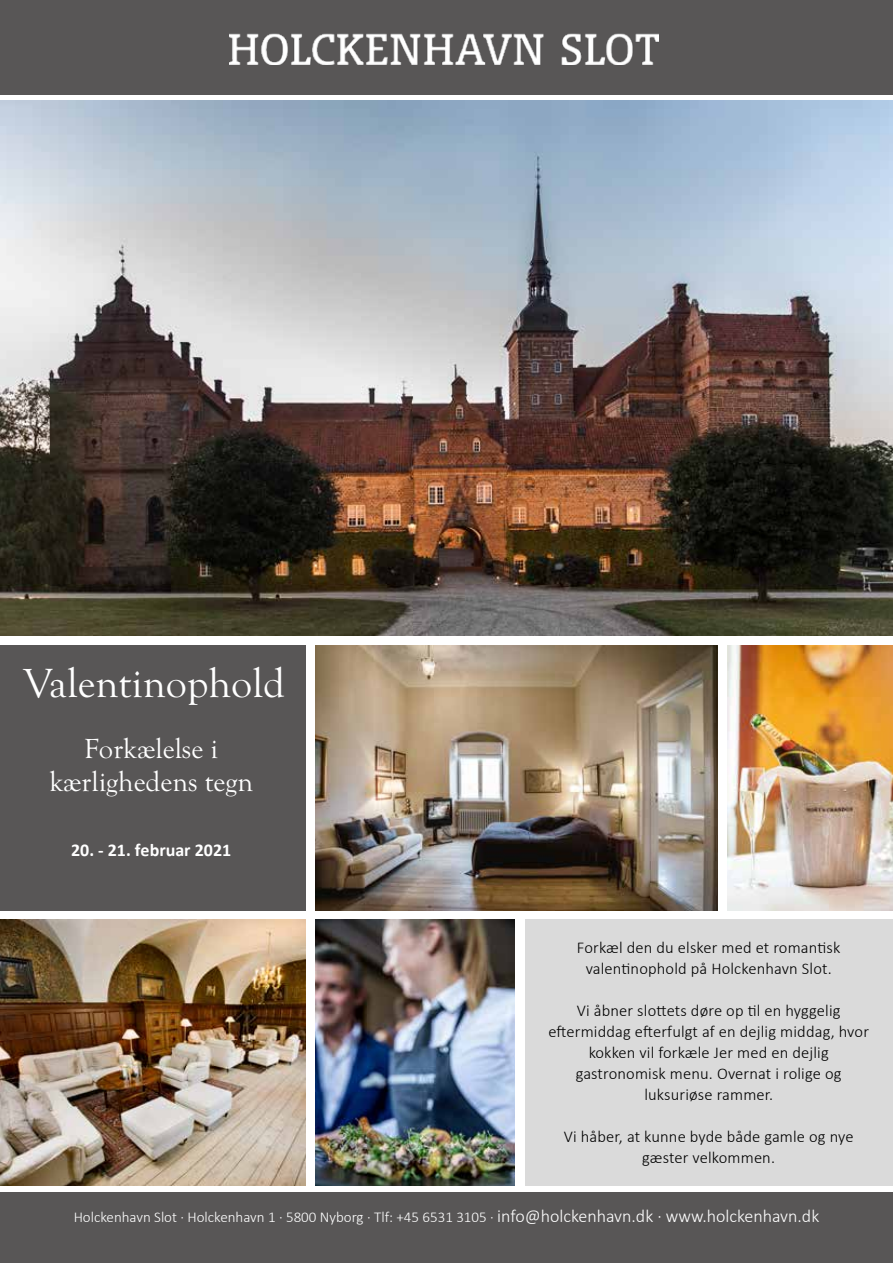
<style>
.page{position:relative;width:893px;height:1263px;background:#fff}
.page>*{position:absolute;margin:0;border:0;box-sizing:border-box;transform-origin:0 0}
.t1{font:42px "Goudy Old Sty";color:#fff}
.t2{font:28.5px/33px "Goudy Old Sty";color:#fff;text-align:center}
.t3{font:700 18px "Calibri";color:#fff}
.t4{font:300 16.5px/21px "Calibri";letter-spacing:.01em;color:#000;text-align:center}
.t5{font:300 15px "Calibri";color:#fff}
.s1{font-size:18px}
</style>
<div class="page">
<div style="left:0;top:1193px;width:893px;height:70px;background:#585656"></div>
<div style="left:0;top:645px;width:305px;height:266px;background:#585656"></div>
<div style="left:0;top:0;width:893px;height:94px;background:#585656"></div>
<div style="left:526px;top:919px;width:367px;height:267px;background:#dadada"></div>
<img style="left:230px;top:33px;width:429px;height:32px">
<img style="left:315px;top:919px;width:200px;height:267px">
<img style="left:315px;top:645px;width:403px;height:266px">
<img style="left:727px;top:645px;width:166px;height:266px">
<img style="left:0;top:100px;width:893px;height:536px">
<img style="left:0;top:919px;width:305px;height:267px">
<h1 class="t1" style="left:24px;top:660px;width:263px">Valentinophold</h1>
<h2 class="t2" style="left:49px;top:733px;width:205px">Forkælelse i kærlighedens tegn</h2>
<p class="t3" style="left:71px;top:837px;width:162px">20. - 21. februar 2021</p>
<p class="t4" style="left:577px;top:936px;width:265px">Forkæl den du elsker med et romantisk valentinophold på Holckenhavn Slot.</p>
<p class="t4" style="left:548px;top:999px;width:322px">Vi åbner slottets døre op til en hyggelig eftermiddag efterfulgt af en dejlig middag, hvor kokken vil forkæle Jer med en dejlig gastronomisk menu. Overnat i rolige og luksuriøse rammer.</p>
<p class="t4" style="left:564px;top:1125px;width:291px">Vi håber, at kunne byde både gamle og nye gæster velkommen.</p>
<p class="t5" style="left:74px;top:1208px;width:747px">Holckenhavn Slot · Holckenhavn 1 · 5800 Nyborg · Tlf: +45 6531 3105 · <span class="s1">info@holckenhavn.dk · www.holckenhavn.dk</span></p>
</div>
